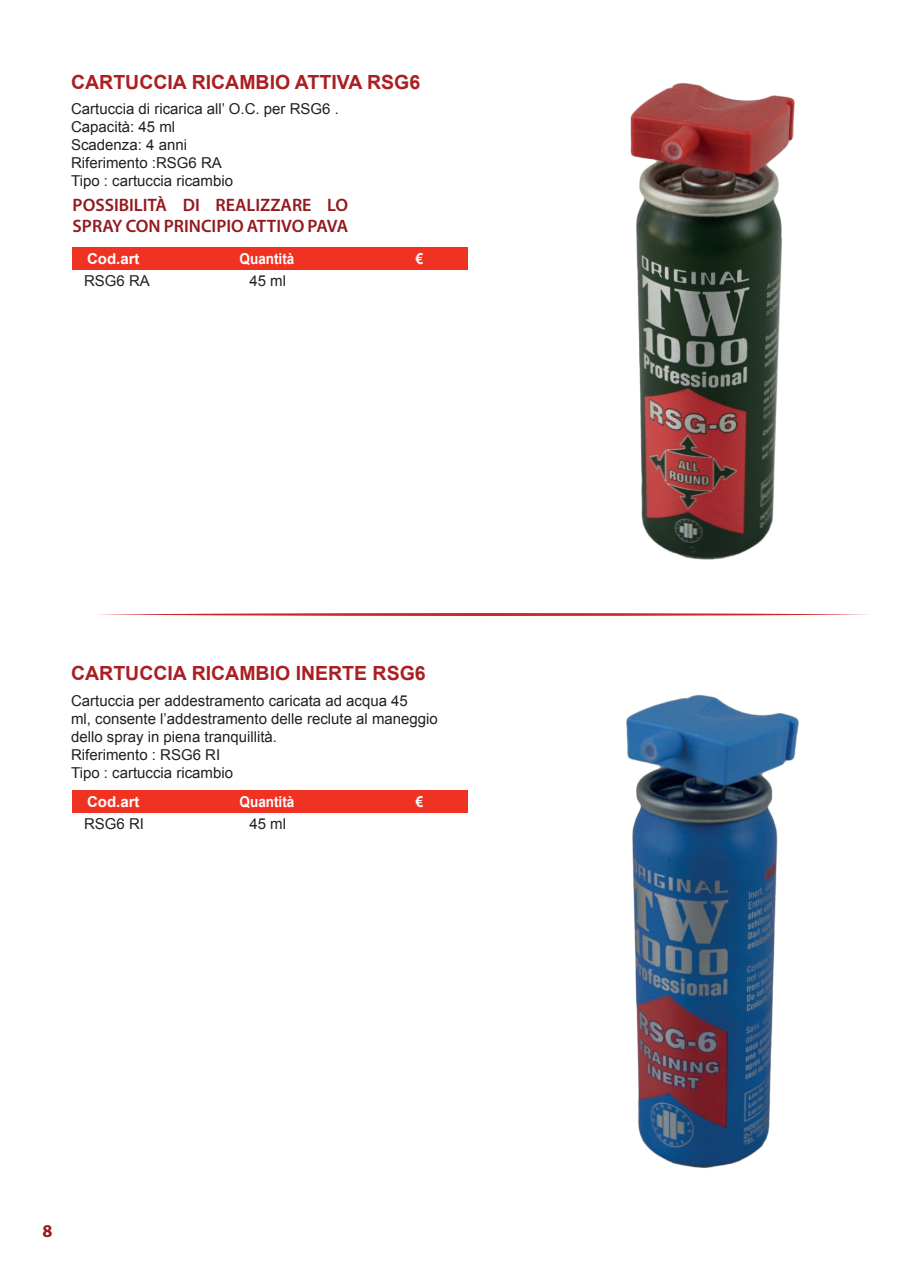
<style>
.page{position:relative;width:910px;height:1280px;background:#fff}
.page>*{position:absolute;margin:0;border:0;box-sizing:border-box;transform-origin:0 0}
.t1{font:700 19.5px "Arial";color:#ab1f22}
.t2{font:600 18px/21.6px "Myriad Pro";color:#93191d}
.t3{font:700 18px "Myriad Pro";color:#971a1d}
.t4{font:15px/18px "Arial";color:#231f20}
.t5{font:700 15px "Arial";color:#fff;scale:.9 1}
.t6{font:700 15px "Arial";color:#fff}
</style>
<div class="page">
<svg style="left:98px;top:613px;width:770px;height:3px"></svg>
<div style="left:73px;top:247px;width:395px;height:23px;background:#ef3222"></div>
<div style="left:73px;top:790px;width:395px;height:22px;background:#ef3222"></div>
<img style="left:630px;top:83px;width:165px;height:477px">
<img style="left:626px;top:694px;width:173px;height:474px">
<h1 class="t1" style="left:71px;top:69px;width:351px">CARTUCCIA RICAMBIO ATTIVA RSG6</h1>
<p class="t4" style="left:71px;top:100px;width:269px">Cartuccia di ricarica all’ O.C. per RSG6 .<br>Capacità: 45 ml<br>Scadenza: 4 anni<br>Riferimento :RSG6 RA<br>Tipo : cartuccia ricambio</p>
<p class="t2" style="left:73px;top:194px;width:277px">POSSIBILITÀ DI REALIZZARE LO<br>SPRAY CON PRINCIPIO ATTIVO PAVA</p>
<p class="t6" style="left:87px;top:248px;width:54px">Cod.art</p>
<p class="t5" style="left:240px;top:248px;width:62px">Quantità</p>
<p class="t4" style="left:249px;top:272px;width:38px">45 ml</p>
<p class="t4" style="left:84px;top:272px;width:67px">RSG6 RA</p>
<p class="t5" style="left:416px;top:248px;width:10px">€</p>
<h1 class="t1" style="left:71px;top:660px;width:356px">CARTUCCIA RICAMBIO INERTE RSG6</h1>
<p class="t4" style="left:71px;top:691px;width:368px">Cartuccia per addestramento caricata ad acqua 45<br>ml, consente l’addestramento delle reclute al maneggio dello spray in piena tranquillità.<br>Riferimento : RSG6 RI<br>Tipo : cartuccia ricambio</p>
<p class="t6" style="left:87px;top:791px;width:54px">Cod.art</p>
<p class="t5" style="left:240px;top:791px;width:62px">Quantità</p>
<p class="t4" style="left:249px;top:815px;width:38px">45 ml</p>
<p class="t4" style="left:84px;top:815px;width:62px">RSG6 RI</p>
<p class="t5" style="left:416px;top:791px;width:10px">€</p>
<p class="t3" style="left:43px;top:1219px;width:11px">8</p>
</div>
